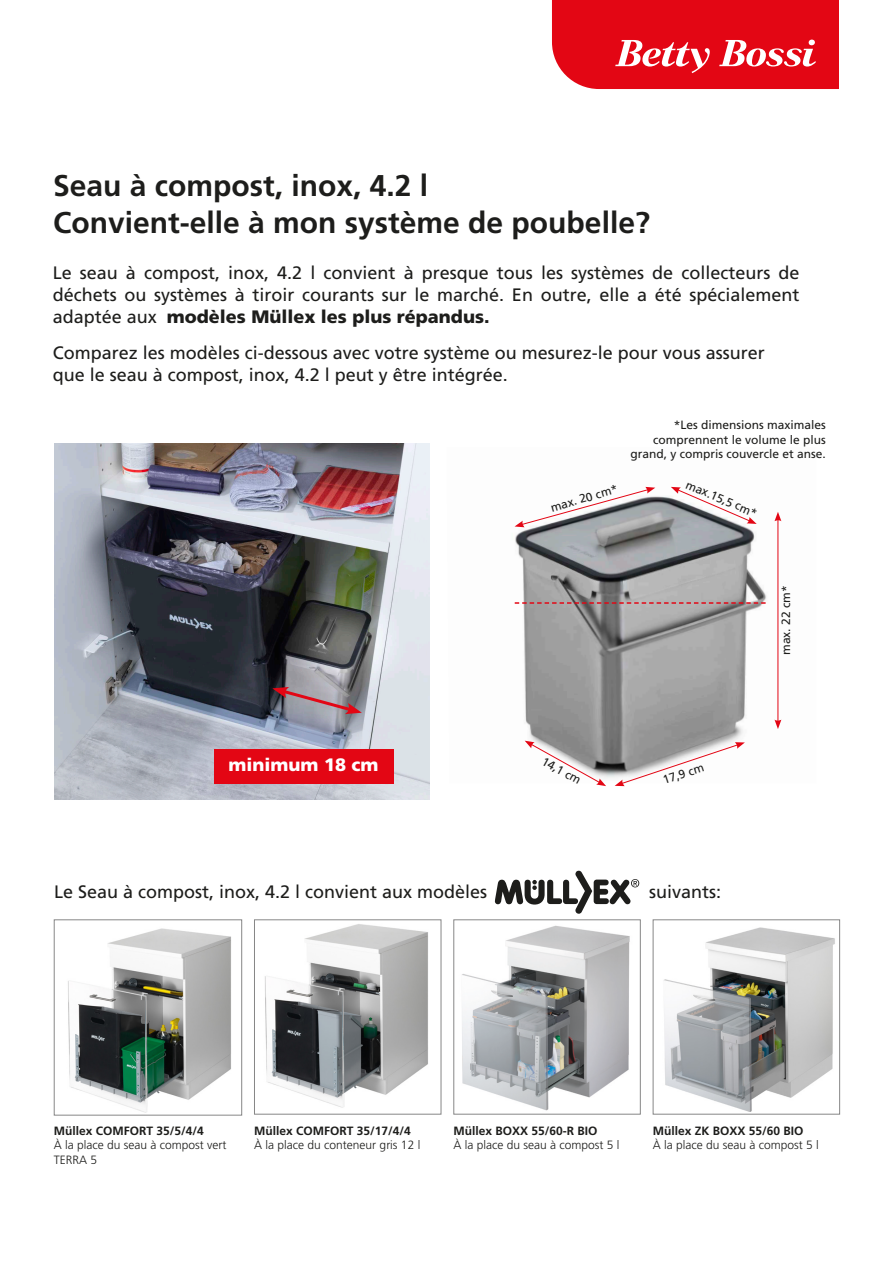
<style>
.page{position:relative;width:893px;height:1263px;background:#fff}
.page>*{position:absolute;margin:0;border:0;box-sizing:border-box;transform-origin:0 0}
.t1{font:700 30px/37.2px "Frutiger LT Std";color:#1d1d1b}
.t2{font:18px/22px "Frutiger LT Std";color:#1d1d1b;text-align:justify}
.t3{font:900 18px "Frutiger";color:#fff}
.t4{font:300 12px/14.4px "Frutiger";color:#1d1d1b}
.t5{font:12px/14.4px "Frutiger";color:#1d1d1b;text-align:right}
.t6{font:700 12px "Frutiger";color:#1d1d1b}
.s1{font-weight:900}
.s2{font-weight:700}
</style>
<div class="page">
<svg style="left:552px;top:0;width:287px;height:89px;background:#e51d2a"></svg>
<img style="left:514px;top:486px;width:268px;height:292px">
<svg style="left:525px;top:741px;width:81px;height:45px"></svg>
<svg style="left:671px;top:487px;width:86px;height:37px"></svg>
<svg style="left:615px;top:742px;width:130px;height:44px"></svg>
<hr style="left:778px;top:519px;width:1px;height:203px;background:#e30614">
<svg style="left:774px;top:720px;width:7px;height:9px"></svg>
<svg style="left:774px;top:512px;width:7px;height:9px"></svg>
<svg style="left:515px;top:487px;width:140px;height:40px"></svg>
<svg style="left:515px;top:602px;width:251px;height:2px"></svg>
<img style="left:68px;top:928px;width:163px;height:185px">
<div style="left:54px;top:919px;width:188px;height:196px;border:1px solid #878787"></div>
<img style="left:265px;top:924px;width:163px;height:184px">
<div style="left:254px;top:919px;width:187px;height:195px;border:1px solid #878787"></div>
<img style="left:462px;top:925px;width:168px;height:186px">
<img style="left:664px;top:927px;width:171px;height:185px">
<div style="left:653px;top:919px;width:187px;height:195px;border:1px solid #878787"></div>
<svg style="left:495px;top:871px;width:144px;height:43px"></svg>
<img style="left:54px;top:443px;width:376px;height:356px">
<div style="left:214px;top:750px;width:180px;height:34px;background:#e30614"></div>
<svg style="left:272px;top:687px;width:90px;height:27px;background:#987b84"></svg>
<p class="t1" style="left:53px;top:167px;width:598px">Seau à compost, inox, 4.2 l<br>Convient-elle à mon système de poubelle?</p>
<p class="t2" style="left:53px;top:262px;width:748px">Le seau à compost, inox, 4.2 l convient à presque tous les systèmes de collecteurs de déchets ou systèmes à tiroir courants sur le marché. En outre, elle a été spécialement adaptée aux <span class="s1">modèles Müllex les plus répandus.</span></p>
<p class="t2" style="left:53px;top:342px;width:714px;line-height:21.6px">Comparez les modèles ci-dessous avec votre système ou mesurez-le pour vous assurer que le seau à compost, inox, 4.2 l peut y être intégrée.</p>
<p class="t3" style="left:228px;top:754px;width:152px">minimum 18 cm</p>
<p class="t5" style="left:549px;top:501px;width:71px;rotate:-16deg">max. 20 cm*</p>
<p class="t5" style="left:674px;top:418px;width:154px">*Les dimensions maximales</p>
<p class="t5" style="left:630px;top:433px;width:197px">comprennent le volume le plus grand, y compris couvercle et anse.</p>
<p class="t5" style="left:689px;top:477px;width:78px;rotate:23deg">max.15,5 cm*</p>
<p class="t5" style="left:779px;top:655px;width:71px;rotate:-90deg">max. 22 cm*</p>
<p class="t5" style="left:546px;top:754px;width:44px;rotate:29deg">14,1 cm</p>
<p class="t5" style="left:661px;top:773px;width:44px;rotate:-18deg">17,9 cm</p>
<p class="t2" style="left:54px;top:881px;width:435px">Le Seau à compost, inox, 4.2 l convient aux modèles</p>
<p class="t2" style="left:649px;top:881px;width:74px">suivants:</p>
<p class="t6" style="left:54px;top:1123px;width:151px">Müllex COMFORT 35/5/4/4</p>
<p class="t4" style="left:54px;top:1138px;width:174px">À la place du seau à compost vert<br>TERRA 5</p>
<p class="t4" style="left:254px;top:1124px;width:168px"><span class="s2">Müllex COMFORT 35/17/4/4<br></span>À la place du conteneur gris 12 l</p>
<p class="t4" style="left:454px;top:1124px;width:168px"><span class="s2">Müllex BOXX 55/60-R BIO<br></span>À la place du seau à compost 5 l</p>
<p class="t6" style="left:653px;top:1123px;width:152px">Müllex ZK BOXX 55/60 BIO</p>
<p class="t4" style="left:653px;top:1138px;width:168px">À la place du seau à compost 5 l</p>
</div>
